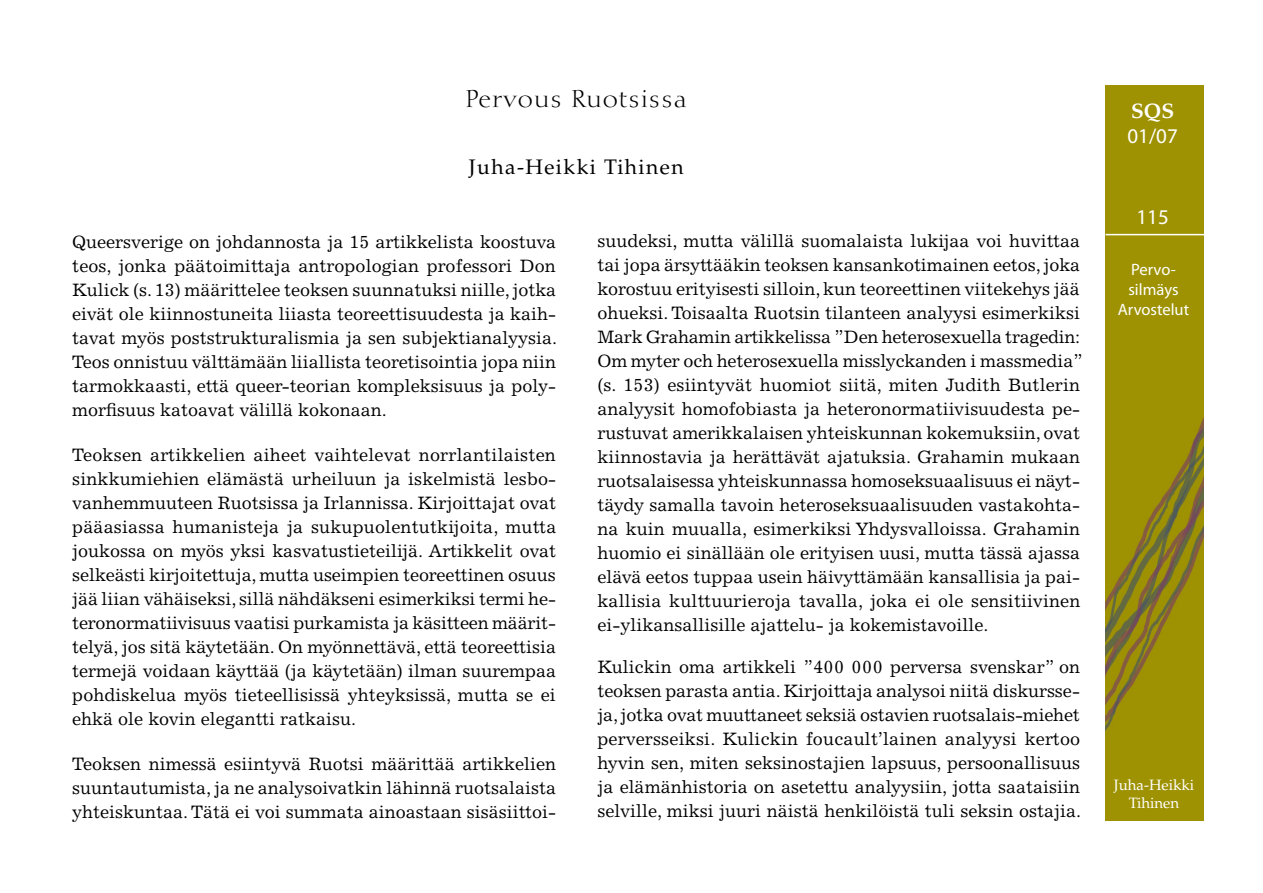
<style>
.page{position:relative;width:1263px;height:893px;background:#fff}
.page>*{position:absolute;margin:0;border:0;box-sizing:border-box;transform-origin:0 0}
.Pääotsikko{font:24px "Diotima LT Std";letter-spacing:.05em;color:#000}
.Kirjoittaja{font:21px "Palatino LT Std";letter-spacing:.07em;color:#000}
.t1{font:21px "Myriad Pro";color:#fff}
.t2{font:700 21px "Palatino LT Std";color:#fff}
.tekstivartalo{font:18px/24px "Excelsior LT Std";color:#000;text-align:justify}
.t3{font:16.5px "Myriad Pro";color:#fff}
.t4{font:15px/18px "Palatino LT Std";color:#fff;text-align:center}
</style>
<div class="page">
<img style="left:1106px;top:85px;width:97px;height:736px">
<hr style="left:1106px;top:234px;width:103px;height:1px;background:#fff">
<p class="Pääotsikko" style="left:466px;top:84px;width:223px">Pervous Ruotsissa</p>
<p class="Kirjoittaja" style="left:469px;top:155px;width:216px">Juha-Heikki Tihinen</p>
<p class="tekstivartalo" style="left:72px;top:230px;width:486px">Queersverige on johdannosta ja 15 artikkelista koostuva teos, jonka päätoimittaja antropologian professori Don Kulick (s. 13) määrittelee teoksen suunnatuksi niille, jotka eivät ole kiinnostuneita liiasta teoreettisuudesta ja kaih&shy;tavat myös poststrukturalismia ja sen subjektianalyysia.<br>Teos onnistuu välttämään liiallista teoretisointia jopa niin tarmokkaasti, että queer-teorian kompleksisuus ja poly&shy;morfisuus katoavat välillä kokonaan.</p>
<p class="tekstivartalo" style="left:72px;top:443px;width:486px">Teoksen artikkelien aiheet vaihtelevat norrlantilaisten sinkkumiehien elämästä urheiluun ja iskelmistä lesbo&shy;vanhemmuuteen Ruotsissa ja Irlannissa. Kirjoittajat ovat pääasiassa humanisteja ja sukupuolentutkijoita, mutta joukossa on myös yksi kasvatustieteilijä. Artikkelit ovat selkeästi kirjoitettuja, mutta useimpien teoreettinen osuus jää liian vähäiseksi, sillä nähdäkseni esimerkiksi termi he&shy;teronormatiivisuus vaatisi purkamista ja käsitteen määrit&shy;telyä, jos sitä käytetään. On myönnettävä, että teoreettisia termejä voidaan käyttää (ja käytetään) ilman suurempaa pohdiskelua myös tieteellisissä yhteyksissä, mutta se ei ehkä ole kovin elegantti ratkaisu.</p>
<p class="tekstivartalo" style="left:72px;top:752px;width:485px">Teoksen nimessä esiintyvä Ruotsi määrittää artikkelien suuntautumista, ja ne analysoivatkin lähinnä ruotsalaista yhteiskuntaa. Tätä ei voi summata ainoastaan sisäsiittoi-</p>
<p class="tekstivartalo" style="left:597px;top:229px;width:487px;text-align:left">suudeksi, mutta välillä suomalaista lukijaa voi huvittaa tai jopa ärsyttääkin teoksen kansankotimainen eetos, joka korostuu erityisesti silloin, kun teoreettinen viitekehys jää ohueksi. Toisaalta Ruotsin tilanteen analyysi esimerkiksi Mark Grahamin artikkelissa ”Den heterosexuella tragedin:<br>Om myter och heterosexuella misslyckanden i massmedia” (s. 153) esiintyvät huomiot siitä, miten Judith Butlerin analyysit homofobiasta ja heteronormatiivisuudesta pe&shy;rustuvat amerikkalaisen yhteiskunnan kokemuksiin, ovat kiinnostavia ja herättävät ajatuksia. Grahamin mukaan ruotsalaisessa yhteiskunnassa homoseksuaalisuus ei näyt&shy;täydy samalla tavoin heteroseksuaalisuuden vastakohta&shy;na kuin muualla, esimerkiksi Yhdysvalloissa. Grahamin huomio ei sinällään ole erityisen uusi, mutta tässä ajassa elävä eetos tuppaa usein häivyttämään kansallisia ja pai&shy;kallisia kulttuurieroja tavalla, joka ei ole sensitiivinen ei-ylikansallisille ajattelu- ja kokemistavoille.</p>
<p class="tekstivartalo" style="left:597px;top:655px;width:485px">Kulickin oma artikkeli ”400 000 perversa svenskar” on teoksen parasta antia. Kirjoittaja analysoi niitä diskursse&shy;ja, jotka ovat muuttaneet seksiä ostavien ruotsalais-miehet perversseiksi. Kulickin foucault’lainen analyysi kertoo hyvin sen, miten seksinostajien lapsuus, persoonallisuus ja elämänhistoria on asetettu analyysiin, jotta saataisiin selville, miksi juuri näistä henkilöistä tuli seksin ostajia.</p>
<p class="t2" style="left:1131px;top:99px;width:45px">SQS</p>
<p class="t1" style="left:1127px;top:123px;width:52px">01/07</p>
<p class="t1" style="left:1136px;top:204px;width:34px">115</p>
<p class="t3" style="left:1131px;top:259px;width:46px">Pervo-</p>
<p class="t3" style="left:1128px;top:279px;width:52px">silmäys</p>
<p class="t3" style="left:1118px;top:299px;width:73px">Arvostelut</p>
<p class="t4" style="left:1114px;top:776px;width:82px">Juha-Heikki<br>Tihinen</p>
</div>
